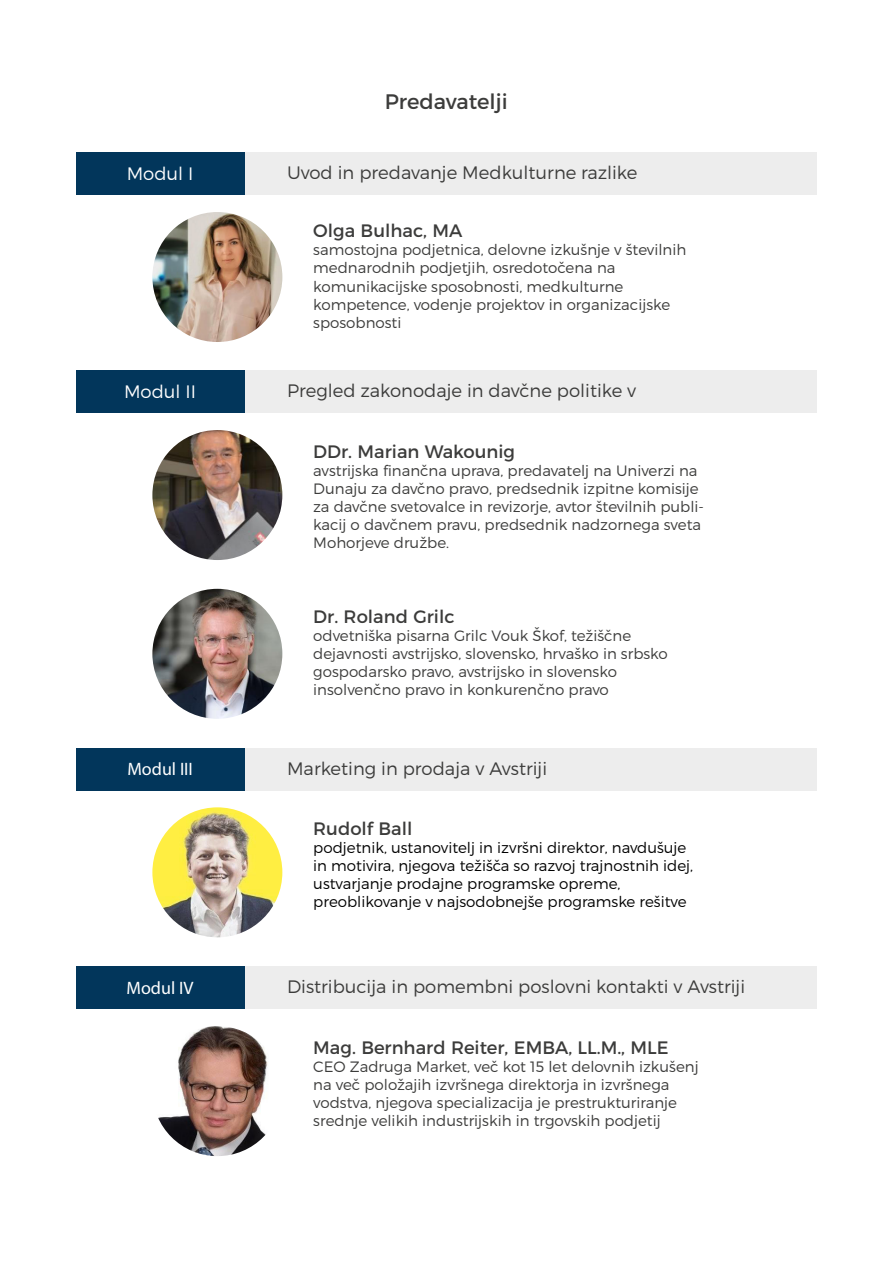
<style>
.page{position:relative;width:893px;height:1263px;background:#fff}
.page>*{position:absolute;margin:0;border:0;box-sizing:border-box;transform-origin:0 0}
.t1{font:21px "Montserrat";color:#3c3c3b}
.t2{font:300 18px "Montserrat";color:#3c3c3b}
.t3{font:18px "Montserrat";color:#3c3c3b}
.t4{font:18px "Myriad Pro";color:#fff}
.t5{font:300 18px "Montserrat";color:#fff}
.t6{font:300 15px/18px "Montserrat";color:#3c3c3b}
.t7{font:300 15px/18px "Montserrat";color:#000}
</style>
<div class="page">
<div style="left:245px;top:152px;width:572px;height:42px;background:#ededed"></div>
<div style="left:76px;top:152px;width:169px;height:42px;background:#02365b"></div>
<div style="left:245px;top:370px;width:572px;height:43px;background:#ededed"></div>
<div style="left:76px;top:370px;width:169px;height:43px;background:#02365b"></div>
<div style="left:245px;top:748px;width:572px;height:42px;background:#ededed"></div>
<div style="left:76px;top:748px;width:169px;height:42px;background:#02365b"></div>
<div style="left:245px;top:966px;width:572px;height:43px;background:#ededed"></div>
<div style="left:76px;top:966px;width:169px;height:43px;background:#02365b"></div>
<img style="left:152px;top:212px;width:130px;height:130px;border-radius:65px">
<img style="left:152px;top:430px;width:130px;height:130px;border-radius:65px">
<img style="left:152px;top:589px;width:130px;height:130px;border-radius:65px">
<img style="left:152px;top:807px;width:130px;height:130px;border-radius:65px">
<img style="left:152px;top:1026px;width:130px;height:130px;border-radius:65px">
<h1 class="t1" style="left:385px;top:85px;width:125px">Predavatelji</h1>
<p class="t5" style="left:127px;top:162px;width:68px">Modul I</p>
<p class="t2" style="left:287px;top:162px;width:352px">Uvod in predavanje Medkulturne razlike</p>
<p class="t3" style="left:313px;top:217px;width:151px">Olga Bulhac, MA</p>
<p class="t6" style="left:313px;top:241px;width:375px">samostojna podjetnica, delovne izkušnje v številnih mednarodnih podjetjih, osredotočena na komunikacijske sposobnosti, medkulturne kompetence, vodenje projektov in organizacijske sposobnosti</p>
<p class="t5" style="left:124px;top:381px;width:74px">Modul II</p>
<p class="t2" style="left:287px;top:379px;width:351px">Pregled zakonodaje in davčne politike v</p>
<p class="t3" style="left:313px;top:437px;width:203px">DDr. Marian Wakounig</p>
<p class="t6" style="left:313px;top:461px;width:392px">avstrijska finančna uprava, predavatelj na Univerzi na Dunaju za davčno pravo, predsednik izpitne komisije za davčne svetovalce in revizorje, avtor številnih publi&shy;kacij o davčnem pravu, predsednik nadzornega sveta Mohorjeve družbe.</p>
<p class="t3" style="left:313px;top:603px;width:143px">Dr. Roland Grilc</p>
<p class="t6" style="left:313px;top:627px;width:356px">odvetniška pisarna Grilc Vouk Škof, težiščne dejavnosti avstrijsko, slovensko, hrvaško in srbsko gospodarsko pravo, avstrijsko in slovensko insolvenčno pravo in konkurenčno pravo</p>
<p class="t4" style="left:127px;top:758px;width:67px">Modul III</p>
<p class="t2" style="left:287px;top:758px;width:262px">Marketing in prodaja v Avstriji</p>
<p class="t3" style="left:313px;top:815px;width:101px">Rudolf Ball</p>
<p class="t7" style="left:313px;top:839px;width:381px">podjetnik, ustanovitelj in izvršni direktor, navdušuje in motivira, njegova težišča so razvoj trajnostnih idej, ustvarjanje prodajne programske opreme, preoblikovanje v najsodobnejše programske rešitve</p>
<p class="t4" style="left:126px;top:977px;width:68px">Modul IV</p>
<p class="t2" style="left:287px;top:976px;width:460px">Distribucija in pomembni poslovni kontakti v Avstriji</p>
<p class="t3" style="left:313px;top:1033px;width:357px">Mag. Bernhard Reiter, EMBA, LL.M., MLE</p>
<p class="t6" style="left:313px;top:1057px;width:387px">CEO Zadruga Market, več kot 15 let delovnih izkušenj na več položajih izvršnega direktorja in izvršnega vodstva, njegova specializacija je prestrukturiranje srednje velikih industrijskih in trgovskih podjetij</p>
</div>
